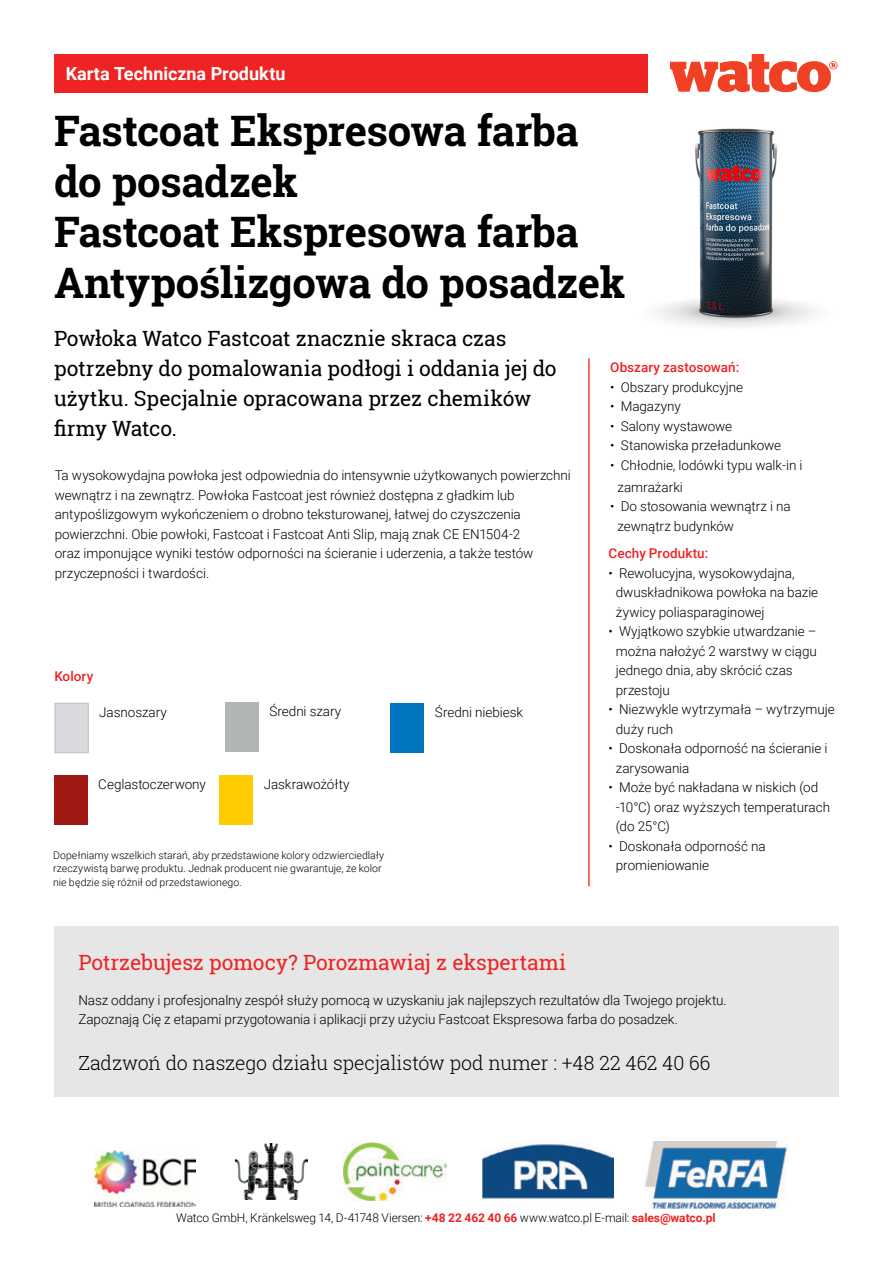
<style>
.page{position:relative;width:893px;height:1263px;background:#fff}
.page>*{position:absolute;margin:0;border:0;box-sizing:border-box;transform-origin:0 0}
.t1{font:700 42px/50.4px "Roboto Slab";letter-spacing:-.01em;color:#000}
.t2{font:21px/30px "Roboto Slab";letter-spacing:-.005em;color:#000}
.t3{font:21px "Roboto Slab";letter-spacing:-.005em;color:#ee2324}
.t4{font:300 19.5px "Roboto Slab";letter-spacing:-.005em;color:#000}
.t5{font:700 18px "Roboto";color:#fff}
.t6{font:300 13.5px/19.5px "Roboto";letter-spacing:-.005em;color:#000}
.t7{font:500 13.5px "Roboto";color:#ee2324}
.t8{font:300 12px "Roboto";letter-spacing:-.01em;color:#000}
.t9{font:300 10.5px/13.5px "Roboto";letter-spacing:.005em;color:#000}
.s1{font-weight:700;color:#ee2324}
</style>
<div class="page">
<hr style="left:588px;top:358px;width:2px;height:528px;background:#f04124">
<div style="left:55px;top:926px;width:784px;height:171px;background:#e6e6e6"></div>
<img style="left:95px;top:1150px;width:100px;height:56px">
<img style="left:235px;top:1143px;width:72px;height:56px">
<img style="left:344px;top:1142px;width:103px;height:58px">
<img style="left:482px;top:1144px;width:131px;height:55px">
<img style="left:645px;top:1142px;width:142px;height:67px">
<div style="left:54px;top:54px;width:593px;height:38px;background:#ee2324"></div>
<div style="left:225px;top:702px;width:33px;height:50px;background:#b1b5b6"></div>
<div style="left:55px;top:703px;width:34px;height:50px;background:#d9d9de;border:1px solid #bfbfbf"></div>
<div style="left:54px;top:775px;width:33px;height:49px;background:#a11712"></div>
<div style="left:391px;top:704px;width:33px;height:49px;background:#0075bf"></div>
<div style="left:219px;top:775px;width:34px;height:49px;background:#fc0"></div>
<svg style="left:670px;top:54px;width:168px;height:38px"></svg>
<img style="left:658px;top:128px;width:156px;height:199px">
<p class="t5" style="left:66px;top:61px;width:221px">Karta Techniczna Produktu</p>
<p class="t1" style="left:54px;top:105px;width:526px">Fastcoat Ekspresowa farba do posadzek</p>
<p class="t1" style="left:54px;top:206px;width:573px">Fastcoat Ekspresowa farba<br>Antypoślizgowa do posadzek</p>
<p class="t2" style="left:54px;top:323px;width:504px">Powłoka Watco Fastcoat znacznie skraca czas potrzebny do pomalowania podłogi i oddania jej do użytku. Specjalnie opracowana przez chemików firmy Watco.</p>
<p class="t6" style="left:55px;top:465px;width:518px">Ta wysokowydajna powłoka jest odpowiednia do intensywnie użytkowanych powierzchni wewnątrz i na zewnątrz. Powłoka Fastcoat jest również dostępna z gładkim lub antypoślizgowym wykończeniem o drobno teksturowanej, łatwej do czyszczenia powierzchni. Obie powłoki, Fastcoat i Fastcoat Anti Slip, mają znak CE EN1504-2<br>oraz imponujące wyniki testów odporności na ścieranie i uderzenia, a także testów przyczepności i twardości.</p>
<p class="t7" style="left:54px;top:667px;width:40px">Kolory</p>
<p class="t6" style="left:99px;top:702px;width:69px">Jasnoszary</p>
<p class="t6" style="left:269px;top:701px;width:73px">Średni szary</p>
<p class="t6" style="left:98px;top:774px;width:109px">Ceglastoczerwony</p>
<p class="t6" style="left:264px;top:774px;width:87px">Jaskrawożółty</p>
<p class="t9" style="left:53px;top:848px;width:333px">Dopełniamy wszelkich starań, aby przedstawione kolory odzwierciedlały rzeczywistą barwę produktu. Jednak producent nie gwarantuje, że kolor nie będzie się różnił od przedstawionego.</p>
<p class="t6" style="left:435px;top:702px;width:90px">Średni niebiesk</p>
<p class="t7" style="left:610px;top:358px;width:131px">Obszary zastosowań:</p>
<p class="t6" style="left:610px;top:377px;width:134px">• Obszary produkcyjne</p>
<p class="t6" style="left:610px;top:396px;width:72px">• Magazyny</p>
<p class="t6" style="left:610px;top:416px;width:123px">• Salony wystawowe</p>
<p class="t6" style="left:610px;top:435px;width:172px">• Stanowiska przeładunkowe</p>
<p class="t6" style="left:618px;top:454px;width:186px;line-height:21.6px;text-indent:-7px">• Chłodnie, lodówki typu walk-in i zamrażarki</p>
<p class="t6" style="left:618px;top:496px;width:175px;text-indent:-7px">• Do stosowania wewnątrz i na zewnątrz budynków</p>
<p class="t7" style="left:608px;top:544px;width:101px">Cechy Produktu:</p>
<p class="t6" style="left:616px;top:563px;width:204px;text-indent:-7px">• Rewolucyjna, wysokowydajna, dwuskładnikowa powłoka na bazie żywicy poliasparaginowej</p>
<p class="t6" style="left:616px;top:621px;width:203px;text-indent:-7px">• Wyjątkowo szybkie utwardzanie – można nałożyć 2 warstwy w ciągu jednego dnia, aby skrócić czas przestoju</p>
<p class="t6" style="left:616px;top:699px;width:220px;text-indent:-7px">• Niezwykle wytrzymała – wytrzymuje duży ruch</p>
<p class="t6" style="left:616px;top:738px;width:213px;text-indent:-7px">• Doskonała odporność na ścieranie i zarysowania</p>
<p class="t6" style="left:616px;top:777px;width:216px;text-indent:-7px">• Może być nakładana w niskich (od -10°C) oraz wyższych temperaturach (do 25°C)</p>
<p class="t6" style="left:616px;top:836px;width:151px;text-indent:-7px">• Doskonała odporność na promieniowanie</p>
<p class="t3" style="left:78px;top:948px;width:489px">Potrzebujesz pomocy? Porozmawiaj z ekspertami</p>
<p class="t6" style="left:78px;top:990px;width:650px">Nasz oddany i profesjonalny zespół służy pomocą w uzyskaniu jak najlepszych rezultatów dla Twojego projektu.</p>
<p class="t6" style="left:78px;top:1009px;width:601px">Zapoznają Cię z etapami przygotowania i aplikacji przy użyciu Fastcoat Ekspresowa farba do posadzek.</p>
<p class="t4" style="left:78px;top:1049px;width:634px">Zadzwoń do naszego działu specjalistów pod numer : +48 22 462 40 66</p>
<p class="t8" style="left:176px;top:1209px;width:541px">Watco GmbH, Kränkelsweg 14, D-41748 Viersen: <span class="s1">+48 22 462 40 66</span> www.watco.pl E-mail: <span class="s1">sales@watco.pl</span></p>
</div>
